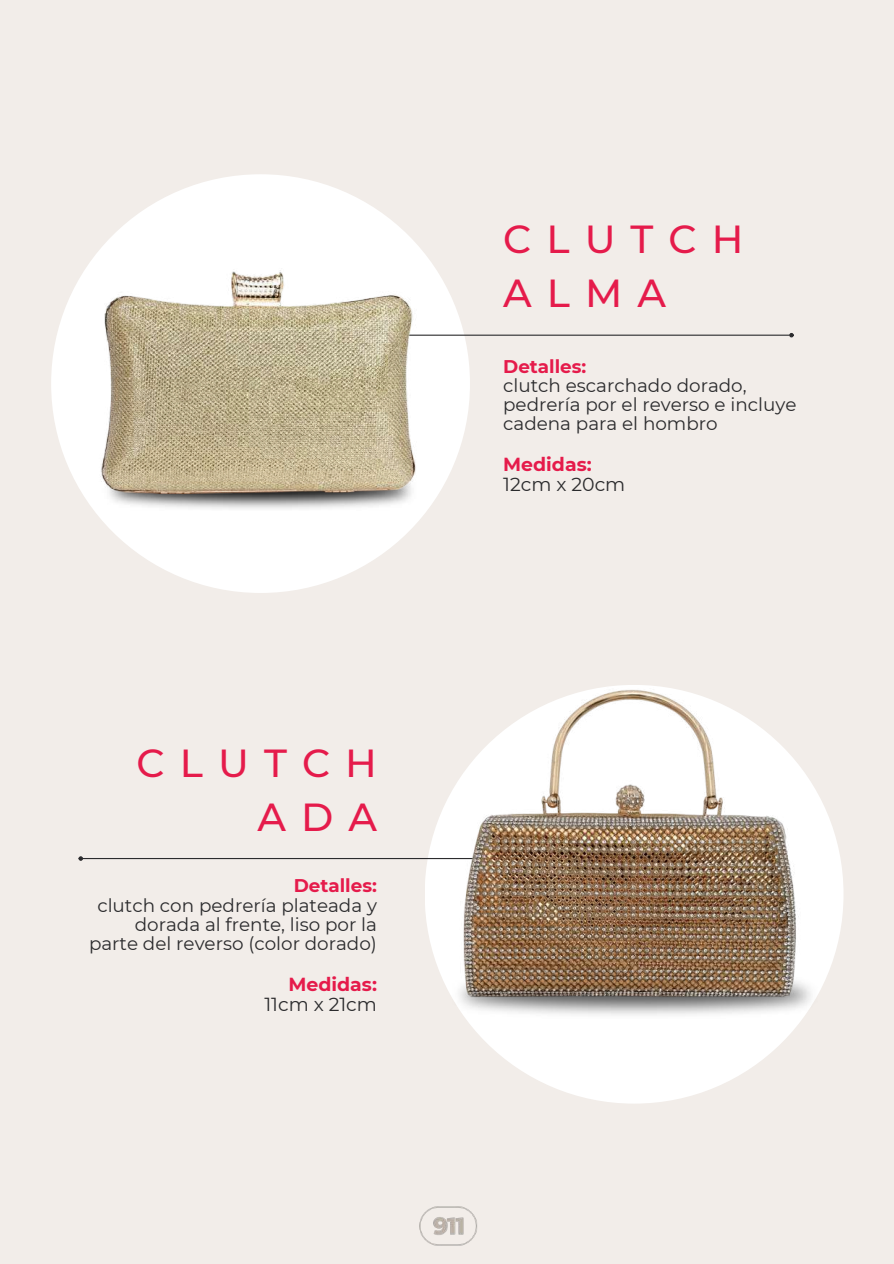
<style>
.page{position:relative;width:894px;height:1264px;background:#fff}
.page>*{position:absolute;margin:0;border:0;box-sizing:border-box;transform-origin:0 0}
.t1{font:500 39px/54px "Montserrat";letter-spacing:.385em;color:#e51b4b}
.t2{font:18.9px "Montserrat";color:#2b2b2d}
.t3{font:700 18.9px "Montserrat";color:#e51b4b}
.t4{font:18.3px/19.2px "Montserrat";color:#2b2b2d}
.t5{font:700 18.3px "Montserrat";color:#e51b4b}
</style>
<div class="page">
<div style="left:0;top:0;width:893px;height:1263px;background:#f2ede9"></div>
<div style="left:51px;top:174px;width:419px;height:419px;background:#fff;border-radius:50%"></div>
<div style="left:424px;top:685px;width:419px;height:418px;background:#fff;border-radius:50%"></div>
<hr style="left:359px;top:334px;width:430px;height:2px;background:#2b2b2d">
<svg style="left:789px;top:333px;width:4px;height:4px"></svg>
<hr style="left:83px;top:858px;width:392px;height:1px;background:#2b2b2d">
<svg style="left:78px;top:856px;width:5px;height:4px"></svg>
<img style="left:83px;top:248px;width:356px;height:250px">
<img style="left:451px;top:997px;width:365px;height:21px">
<img style="left:419px;top:1206px;width:58px;height:40px">
<img style="left:420px;top:685px;width:421px;height:312px">
<h1 class="t1" style="left:137px;top:736px;width:242px;text-align:right">CLUTCH<br>ADA</h1>
<p class="t5" style="left:293px;top:874px;width:85px">Detalles:</p>
<p class="t4" style="left:89px;top:895px;width:289px;text-align:right">clutch con pedrería plateada y dorada al frente, liso por la parte del reverso (color dorado)</p>
<p class="t3" style="left:288px;top:972px;width:90px">Medidas:</p>
<p class="t2" style="left:264px;top:992px;width:114px">11cm x 21cm</p>
<h1 class="t1" style="left:503px;top:212px;width:242px">CLUTCH<br>ALMA</h1>
<p class="t5" style="left:503px;top:355px;width:85px">Detalles:</p>
<p class="t4" style="left:503px;top:375px;width:295px">clutch escarchado dorado, pedrería por el reverso e incluye cadena para el hombro</p>
<p class="t3" style="left:503px;top:452px;width:90px">Medidas:</p>
<p class="t2" style="left:503px;top:472px;width:124px">12cm x 20cm</p>
</div>
